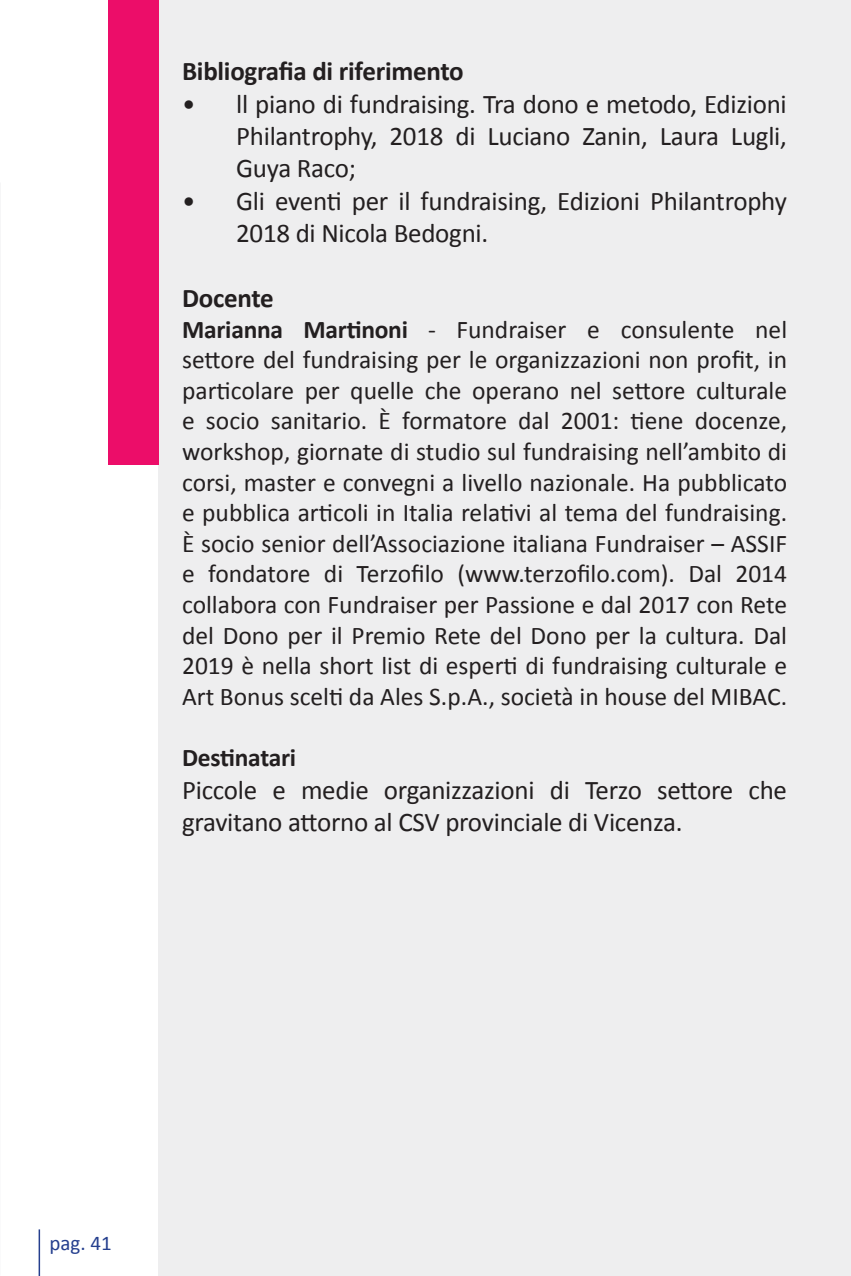
<style>
.page{position:relative;width:851px;height:1276px;background:#fff}
.page>*{position:absolute;margin:0;border:0;box-sizing:border-box;transform-origin:0 0}
.text{font:27px/32.4px "Calibri";letter-spacing:-.01em;color:#231f20}
.text-2{font:700 27px "Calibri";letter-spacing:-.01em;color:#231f20}
.text-3{font:25.5px/30.6px "Calibri";color:#231f20;text-align:justify}
.text-4{font:700 25.5px "Calibri";letter-spacing:-.01em;color:#231f20}
.t1{font:21px "Calibri";color:#253f8e}
.s1{font-weight:700}
</style>
<div class="page">
<hr style="left:39px;top:1229px;width:1px;height:47px;background:#253f8e">
<div style="left:158px;top:0;width:692px;height:1276px;background:#eeeeef"></div>
<div style="left:108px;top:0;width:50px;height:464px;background:#ec0d69"></div>
<p class="text-2" style="left:182px;top:54px;width:283px">Bibliografia di riferimento</p>
<p class="text" style="left:236px;top:86px;width:552px;text-align:justify;text-indent:-54px">• ll piano di fundraising. Tra dono e metodo, Edizioni Philantrophy, 2018 di Luciano Zanin, Laura Lugli, Guya Raco;</p>
<p class="text" style="left:236px;top:183px;width:552px;text-indent:-54px">• Gli eventi per il fundraising, Edizioni Philantrophy<br>2018 di Nicola Bedogni.</p>
<p class="text-2" style="left:182px;top:281px;width:93px">Docente</p>
<p class="text-3" style="left:182px;top:313px;width:606px"><span class="s1">Marianna Martinoni</span> - Fundraiser e consulente nel settore del fundraising per le organizzazioni non profit, in particolare per quelle che operano nel settore culturale e socio sanitario. È formatore dal 2001: tiene docenze, workshop, giornate di studio sul fundraising nell’ambito di corsi, master e convegni a livello nazionale. Ha pubblicato e pubblica articoli in Italia relativi al tema del fundraising.<br>È socio senior dell’Associazione italiana Fundraiser – ASSIF e fondatore di Terzofilo (www.terzofilo.com). Dal 2014 collabora con Fundraiser per Passione e dal 2017 con Rete del Dono per il Premio Rete del Dono per la cultura. Dal 2019 è nella short list di esperti di fundraising culturale e Art Bonus scelti da Ales S.p.A., società in house del MIBAC.</p>
<p class="text-4" style="left:182px;top:742px;width:115px">Destinatari</p>
<p class="text" style="left:182px;top:772px;width:606px">Piccole e medie organizzazioni di Terzo settore che gravitano attorno al CSV provinciale di Vicenza.</p>
<p class="t1" style="left:50px;top:1230px;width:64px">pag. 41</p>
</div>
